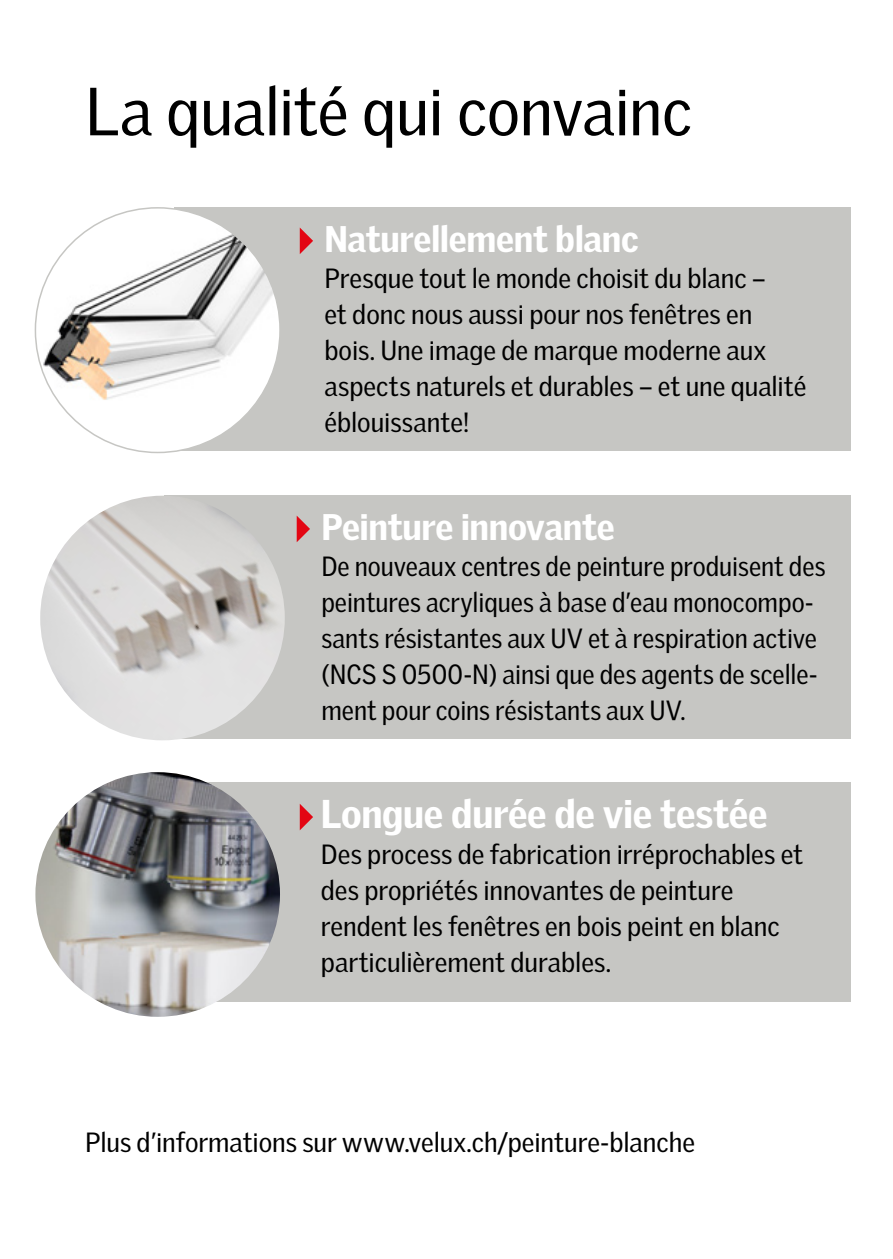
<style>
.page{position:relative;width:893px;height:1259px;background:#fff}
.page>*{position:absolute;margin:0;border:0;box-sizing:border-box;transform-origin:0 0}
.t1{font:66px "Velux Gothic";letter-spacing:-.01em;color:#000}
.t2{font:900 39px "Velux Gothic";letter-spacing:-.01em;color:#fff}
.t3{font:900 36px "Velux Gothic";letter-spacing:-.01em;color:#fff}
.t4{font:27px/36px "Velux Gothic";color:#000}
.t5{font:27px/36px "Velux Gothic";color:#000;scale:.96 1}
</style>
<div class="page">
<div style="left:174px;top:208px;width:676px;height:243px;background:#c6c6c3"></div>
<img style="left:35px;top:208px;width:245px;height:244px;border-radius:122px">
<div style="left:164px;top:496px;width:686px;height:243px;background:#c6c6c3"></div>
<img style="left:40px;top:496px;width:245px;height:244px;border-radius:122px">
<div style="left:149px;top:782px;width:701px;height:219px;background:#c6c6c3"></div>
<img style="left:35px;top:772px;width:245px;height:245px;border-radius:122px">
<svg style="left:300px;top:228px;width:13px;height:26px"></svg>
<svg style="left:300px;top:804px;width:13px;height:26px"></svg>
<svg style="left:297px;top:516px;width:13px;height:26px"></svg>
<h1 class="t1" style="left:85px;top:72px;width:609px">La qualité qui convainc</h1>
<h3 class="t3" style="left:324px;top:216px;width:316px">Naturellement blanc</h3>
<p class="t4" style="left:324px;top:260px;width:484px">Presque tout le monde choisit du blanc –<br>et donc nous aussi pour nos fenêtres en bois. Une image de marque moderne aux aspects naturels et durables – et une qualité éblouissante!</p>
<h3 class="t3" style="left:321px;top:504px;width:295px">Peinture innovante</h3>
<p class="t5" style="left:321px;top:548px;width:527px">De nouveaux centres de peinture produisent des peintures acryliques à base d’eau monocompo&shy;sants résistantes aux UV et à respiration active (NCS S 0500-N) ainsi que des agents de scelle&shy;ment pour coins résistants aux UV.</p>
<h2 class="t2" style="left:321px;top:789px;width:448px">Longue durée de vie testée</h2>
<p class="t4" style="left:321px;top:836px;width:484px">Des process de fabrication irréprochables et des propriétés innovantes de peinture rendent les fenêtres en bois peint en blanc particulièrement durables.</p>
<p class="t4" style="left:85px;top:1124px;width:612px">Plus d’informations sur www.velux.ch/peinture-blanche</p>
</div>
